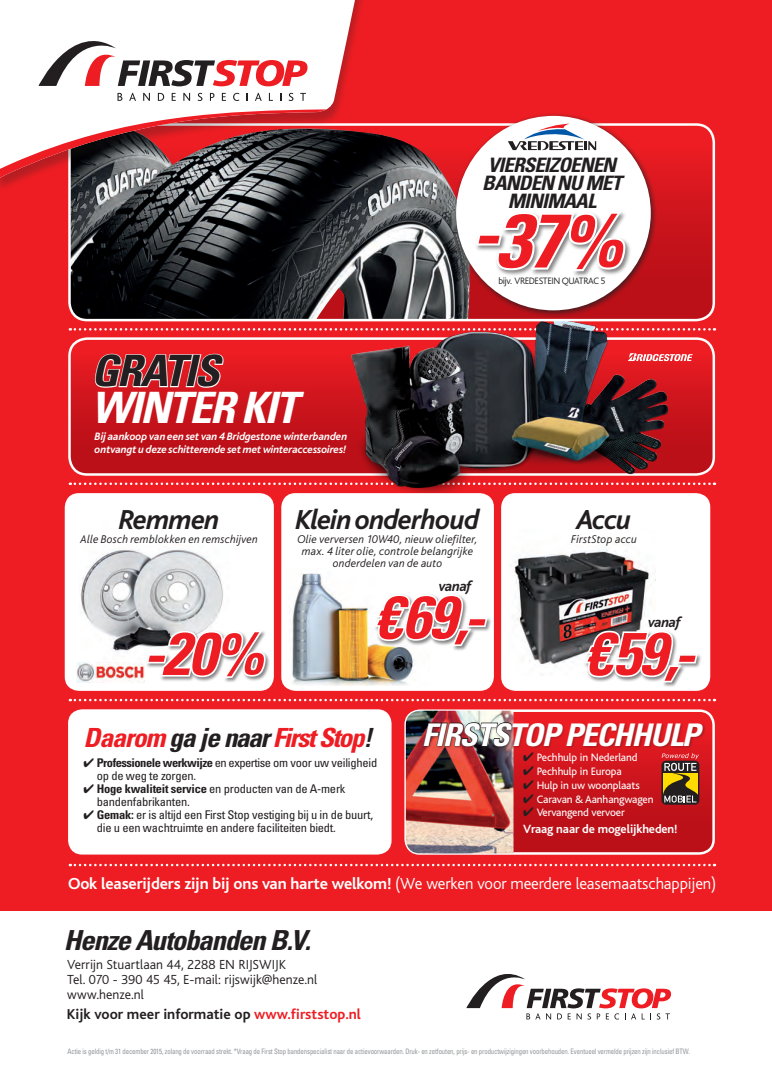
<style>
.page{position:relative;width:772px;height:1075px;background:#fff}
.page>*{position:absolute;margin:0;border:0;box-sizing:border-box;transform-origin:0 0}
.t1{font:italic 700 condensed 75.62px "Univers LT Std";color:#ee1d23;scale:1.04 1}
.t2{font:italic 700 condensed 60px "Univers LT Std";color:#ee1d23;scale:1.04 1}
.t3{font:italic 700 condensed 43.25px "Univers LT Std";letter-spacing:-.04em;color:#fff;scale:1.04 1}
.t4{font:italic 700 condensed 43.25px "Univers LT Std";letter-spacing:-.04em;color:#231f20;scale:1.04 1}
.t5{font:italic 700 condensed 31.25px "Univers LT Std";letter-spacing:-.04em;color:#fff;scale:1.04 1}
.t6{font:italic 700 28.75px "Bliss";letter-spacing:-.03em;color:#231f20}
.t7{font:italic 700 condensed 27.62px "Univers LT Std";letter-spacing:-.04em;color:#231f20;scale:1.04 1}
.t8{font:italic 700 condensed 26.38px "Univers LT Std";letter-spacing:-.055em;color:#ee1d23;scale:1.04 1}
.t9{font:italic 700 condensed 19.88px/17.6px "Univers LT Std";letter-spacing:-.04em;color:#231f20;text-align:center;scale:1.04 1}
.t10{font:300 16.75px "Bliss";letter-spacing:-.01em;color:#fff}
.t11{font:700 15px "Bliss";color:#231f20}
.t12{font:italic 700 15px "Bliss";letter-spacing:-.03em;color:#231f20}
.t13{font:300 13.75px/15px "Bliss";color:#231f20}
.t14{font:700 12.5px "Bliss";letter-spacing:-.01em;color:#fff}
.t15{font:condensed 12px/13.1px "Univers LT Std";letter-spacing:-.02em;color:#231f20;scale:1.04 1}
.t16{font:italic 300 11.75px/11.8px "Bliss";letter-spacing:.01em;color:#231f20;text-align:center}
.t17{font:italic 700 11.25px/12.5px "Bliss";letter-spacing:-.01em;color:#fff}
.t18{font:11.25px "Bliss";letter-spacing:-.01em;color:#fff}
.t19{font:300 9.75px "Bliss";letter-spacing:-.04em;color:#231f20}
.t20{font:condensed 7.5px "Univers LT Std";letter-spacing:-.015em;color:#939598;scale:.9 1}
.s1{color:#231f20}
.s2{font-weight:700}
.s3{color:#ee1d23}
</style>
<div class="page">
<div style="left:0;top:0;width:771px;height:910px;background:#ee1d23"></div>
<svg style="left:466px;top:974px;width:204px;height:46px"></svg>
<svg style="left:70px;top:864px;width:644px;height:2px"></svg>
<svg style="left:70px;top:328px;width:644px;height:3px"></svg>
<svg style="left:70px;top:483px;width:644px;height:2px"></svg>
<svg style="left:70px;top:699px;width:644px;height:2px"></svg>
<div style="left:68px;top:709px;width:323px;height:146px;background:#fff;border-radius:14px"></div>
<svg style="left:513px;top:712px;width:200px;height:141px"></svg>
<div style="left:404px;top:709px;width:310px;height:146px;border:2px solid #fff;border-radius:14px"></div>
<img style="left:405px;top:711px;width:108px;height:142px">
<div style="left:661px;top:761px;width:38px;height:44px;background:#231f20;border-radius:5px"></div>
<svg style="left:661px;top:753px;width:37px;height:50px"></svg>
<svg style="left:71px;top:339px;width:642px;height:135px"></svg>
<div style="left:68px;top:337px;width:646px;height:139px;border:2px solid #fff;border-radius:18px"></div>
<img style="left:346px;top:321px;width:325px;height:189px">
<svg style="left:627px;top:353px;width:65px;height:8px"></svg>
<svg style="left:658px;top:125px;width:55px;height:195px"></svg>
<img style="left:69px;top:132px;width:383px;height:188px">
<div style="left:68px;top:123px;width:646px;height:198px;border:2px solid #fff;border-radius:18px"></div>
<div style="left:452px;top:113px;width:206px;height:205px;background:#231f20;opacity:.75"></div>
<div style="left:456px;top:116px;width:194px;height:194px;background:#fff;border-radius:50%"></div>
<svg style="left:507px;top:123px;width:89px;height:27px"></svg>
<div style="left:65px;top:493px;width:209px;height:198px;background:#fff;border-radius:14px"></div>
<div style="left:281px;top:493px;width:212px;height:198px;background:#fff;border-radius:14px"></div>
<div style="left:501px;top:493px;width:209px;height:198px;background:#fff;border-radius:14px"></div>
<img style="left:292px;top:573px;width:122px;height:113px">
<img style="left:510px;top:549px;width:145px;height:127px">
<img style="left:78px;top:549px;width:145px;height:114px">
<img style="left:76px;top:663px;width:69px;height:20px">
<div style="left:0;top:1px;width:366px;height:192px;background:#231f20;opacity:.28"></div>
<svg style="left:0;top:1px;width:358px;height:177px;fill:#fff"></svg>
<svg style="left:0;top:109px;width:326px;height:69px"></svg>
<svg style="left:38px;top:19px;width:269px;height:67px"></svg>
<svg style="left:117px;top:93px;width:5px;height:8px"></svg>
<svg style="left:129px;top:93px;width:7px;height:8px"></svg>
<svg style="left:143px;top:93px;width:7px;height:8px"></svg>
<svg style="left:158px;top:93px;width:6px;height:8px"></svg>
<svg style="left:172px;top:93px;width:4px;height:8px"></svg>
<svg style="left:183px;top:93px;width:7px;height:8px"></svg>
<svg style="left:197px;top:93px;width:5px;height:8px"></svg>
<svg style="left:210px;top:93px;width:4px;height:8px"></svg>
<svg style="left:222px;top:93px;width:4px;height:8px"></svg>
<svg style="left:233px;top:93px;width:6px;height:8px"></svg>
<svg style="left:246px;top:93px;width:2px;height:8px"></svg>
<svg style="left:255px;top:93px;width:6px;height:8px"></svg>
<svg style="left:269px;top:93px;width:4px;height:8px"></svg>
<svg style="left:288px;top:93px;width:5px;height:8px"></svg>
<svg style="left:300px;top:93px;width:6px;height:8px"></svg>
<div style="left:474px;top:210px;width:157px;height:68px;background:#231f20;opacity:.55"></div>
<svg style="left:473px;top:210px;width:156px;height:63px"></svg>
<svg style="left:94px;top:353px;width:130px;height:36px"></svg>
<div style="left:146px;top:630px;width:124px;height:53px;background:#231f20;opacity:.55"></div>
<svg style="left:144px;top:628px;width:124px;height:52px"></svg>
<div style="left:373px;top:593px;width:119px;height:58px;background:#231f20;opacity:.55"></div>
<svg style="left:372px;top:593px;width:117px;height:56px"></svg>
<div style="left:583px;top:630px;width:119px;height:58px;background:#231f20;opacity:.55"></div>
<svg style="left:582px;top:629px;width:117px;height:56px"></svg>
<div style="left:422px;top:721px;width:283px;height:29px;background:#231f20;opacity:.33"></div>
<img style="left:423px;top:722px;width:89px;height:25px">
<h3 class="t9" style="left:482px;top:157px;width:136px">VIERSEIZOENEN<br>BANDEN NU MET<br>MINIMAAL</h3>
<h1 class="t1" style="left:471px;top:194px;width:146px">-37%</h1>
<p class="t19" style="left:498px;top:276px;width:109px">bijv. VREDESTEIN QUATRAC 5</p>
<h3 class="t4" style="left:91px;top:344px;width:125px">GRATIS</h3>
<h3 class="t3" style="left:91px;top:381px;width:200px">WINTER KIT</h3>
<p class="t17" style="left:95px;top:431px;width:254px">Bij aankoop van een set van 4 Bridgestone winterbanden ontvangt u deze schitterende set met winteraccessoires!</p>
<h3 class="t6" style="left:119px;top:505px;width:102px">Remmen</h3>
<p class="t16" style="left:81px;top:534px;width:179px">Alle Bosch remblokken en remschijven</p>
<h2 class="t2" style="left:143px;top:617px;width:117px">-20%</h2>
<h3 class="t6" style="left:295px;top:505px;width:185px">Klein onderhoud</h3>
<p class="t16" style="left:297px;top:534px;width:182px">Olie verversen 10W40, nieuw oliefilter, max. 4 liter olie, controle belangrijke onderdelen van de auto</p>
<p class="t12" style="left:438px;top:579px;width:34px">vanaf</p>
<h2 class="t2" style="left:374px;top:580px;width:107px">€69,-</h2>
<h3 class="t6" style="left:576px;top:505px;width:56px">Accu</h3>
<p class="t16" style="left:571px;top:534px;width:67px">FirstStop accu</p>
<p class="t12" style="left:647px;top:614px;width:34px">vanaf</p>
<h2 class="t2" style="left:584px;top:617px;width:107px">€59,-</h2>
<h3 class="t8" style="left:84px;top:722px;width:279px">Daarom <span class="s1">ga je naar</span> First Stop<span class="s1">!</span></h3>
<p class="t15" style="left:97px;top:756px;width:271px;text-indent:-13px">✔ <span class="s2">Professionele werkwijze</span> en expertise om voor uw veiligheid op de weg te zorgen.</p>
<p class="t15" style="left:97px;top:782px;width:240px;text-indent:-13px">✔ <span class="s2">Hoge kwaliteit service</span> en producten van de A-merk bandenfabrikanten.</p>
<p class="t15" style="left:97px;top:808px;width:267px;text-indent:-13px">✔ <span class="s2">Gemak:</span> er is altijd een First Stop vestiging bij u in de buurt, die u een wachtruimte en andere faciliteiten biedt.</p>
<h3 class="t5" style="left:422px;top:715px;width:268px">FIRSTSTOP PECHHULP</h3>
<p class="t18" style="left:523px;top:752px;width:116px"><span class="s1">✔</span> Pechhulp in Nederland</p>
<p class="t18" style="left:523px;top:766px;width:100px"><span class="s1">✔</span> Pechhulp in Europa</p>
<p class="t18" style="left:523px;top:779px;width:118px"><span class="s1">✔</span> Hulp in uw woonplaats</p>
<p class="t18" style="left:523px;top:793px;width:132px"><span class="s1">✔</span> Caravan &amp; Aanhangwagen</p>
<p class="t18" style="left:523px;top:807px;width:103px"><span class="s1">✔</span> Vervangend vervoer</p>
<p class="t14" style="left:523px;top:822px;width:156px">Vraag naar de mogelijkheden!</p>
<h3 class="t10" style="left:68px;top:874px;width:649px"><span class="s2">Ook leaserijders zijn bij ons van harte welkom!</span> (We werken voor meerdere leasemaatschappijen)</h3>
<h3 class="t7" style="left:64px;top:923px;width:239px">Henze Autobanden B.V.</h3>
<p class="t13" style="left:67px;top:957px;width:252px">Verrijn Stuartlaan 44, 2288 EN RIJSWIJK<br>Tel. 070 - 390 45 45, E-mail: rijswijk@henze.nl www.henze.nl</p>
<p class="t11" style="left:67px;top:1007px;width:295px">Kijk voor meer informatie op <span class="s3">www.firststop.nl</span></p>
<p class="t20" style="left:67px;top:1047px;width:692px">Actie is geldig t/m 31 december 2015, zolang de voorraad strekt. *Vraag de First Stop bandenspecialist naar de actievoorwaarden. Druk- en zetfouten, prijs- en productwijzigingen voorbehouden. Eventueel vermelde prijzen zijn inclusief BTW.</p>
</div>
